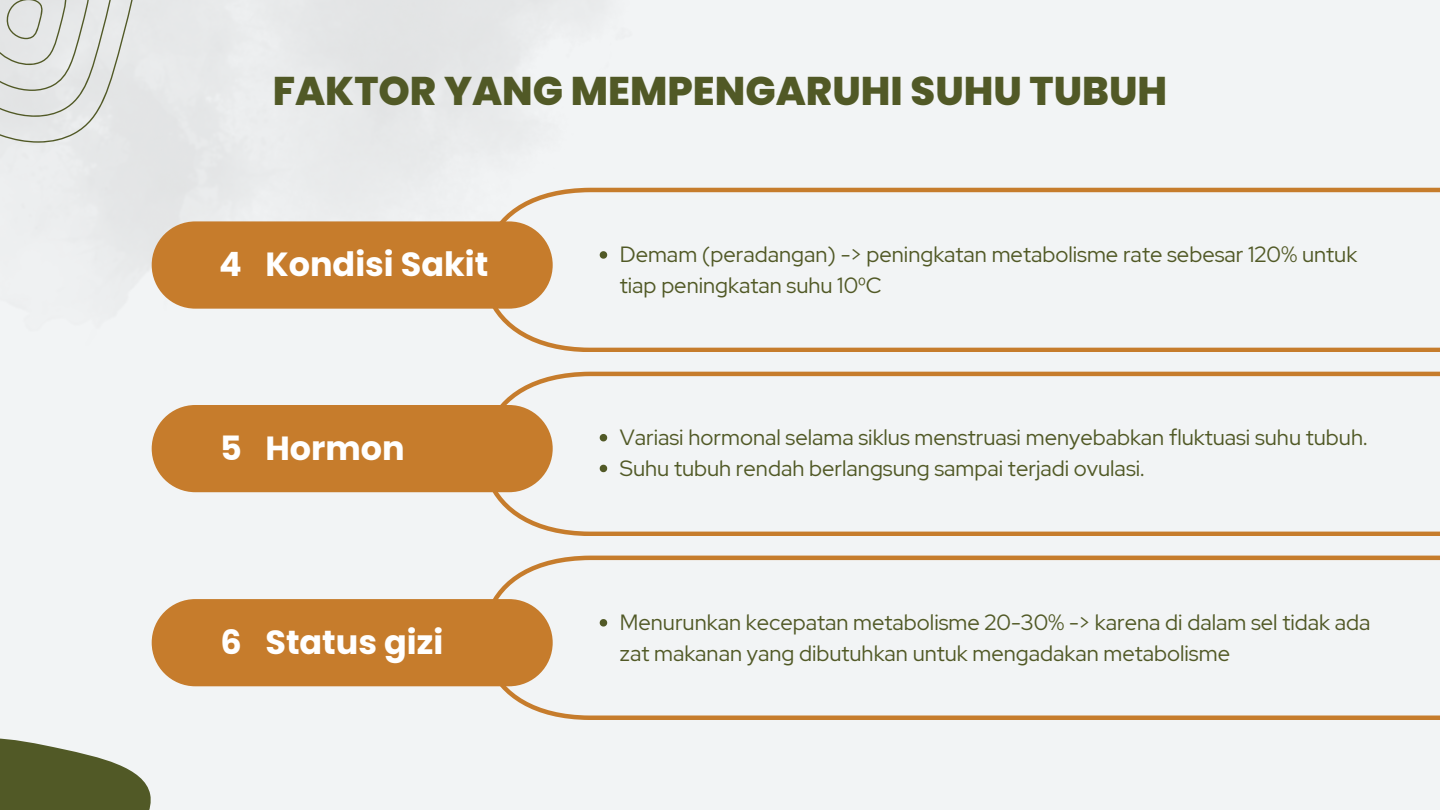
<style>
.page{position:relative;width:1440px;height:810px;background:#f2f4f5}
.page>*{position:absolute;margin:0;border:0;box-sizing:border-box;transform-origin:0 0}
.t1{font:800 40px "Poppins";color:#515926}
.t2{font:700 33.5px "Poppins";color:#fff}
.t3{font:22px/30.8px "Red Hat Display";color:#515926}
</style>
<div class="page">
<svg style="left:553px;top:188px;width:887px;height:164px"></svg>
<img style="left:0;top:0;width:649px;height:348px">
<div style="left:152px;top:221px;width:401px;height:88px;background:#c67c2c;border-radius:44px"></div>
<svg style="left:600px;top:251px;width:7px;height:8px"></svg>
<div style="left:152px;top:405px;width:401px;height:87px;background:#c67c2c;border-radius:44px"></div>
<div style="left:152px;top:599px;width:401px;height:87px;background:#c67c2c;border-radius:44px"></div>
<svg style="left:482px;top:372px;width:958px;height:164px"></svg>
<svg style="left:600px;top:434px;width:7px;height:7px"></svg>
<svg style="left:600px;top:465px;width:7px;height:7px"></svg>
<svg style="left:482px;top:556px;width:958px;height:164px"></svg>
<svg style="left:600px;top:619px;width:7px;height:8px"></svg>
<svg style="left:0;top:0;width:139px;height:142px"></svg>
<svg style="left:0;top:738px;width:151px;height:72px"></svg>
<p class="t1" style="left:273px;top:63px;width:896px">FAKTOR YANG MEMPENGARUHI SUHU TUBUH</p>
<p class="t2" style="left:219px;top:241px;width:24px">4</p>
<p class="t2" style="left:265px;top:241px;width:224px">Kondisi Sakit</p>
<p class="t3" style="left:620px;top:239px;width:739px">Demam (peradangan) -&gt; peningkatan metabolisme rate sebesar 120% untuk tiap peningkatan suhu 10⁰C</p>
<h1 class="t2" style="left:220px;top:425px;width:23px">5</h1>
<h2 class="t2" style="left:265px;top:425px;width:141px">Hormon</h2>
<p class="t2" style="left:221px;top:619px;width:23px">6</p>
<p class="t2" style="left:265px;top:619px;width:179px">Status gizi</p>
<p class="t3" style="left:620px;top:422px;width:749px">Variasi hormonal selama siklus menstruasi menyebabkan fluktuasi suhu tubuh.</p>
<h2 class="t3" style="left:620px;top:453px;width:526px">Suhu tubuh rendah berlangsung sampai terjadi ovulasi.</h2>
<p class="t3" style="left:620px;top:607px;width:752px">Menurunkan kecepatan metabolisme 20-30% -&gt; karena di dalam sel tidak ada zat makanan yang dibutuhkan untuk mengadakan metabolisme</p>
</div>
